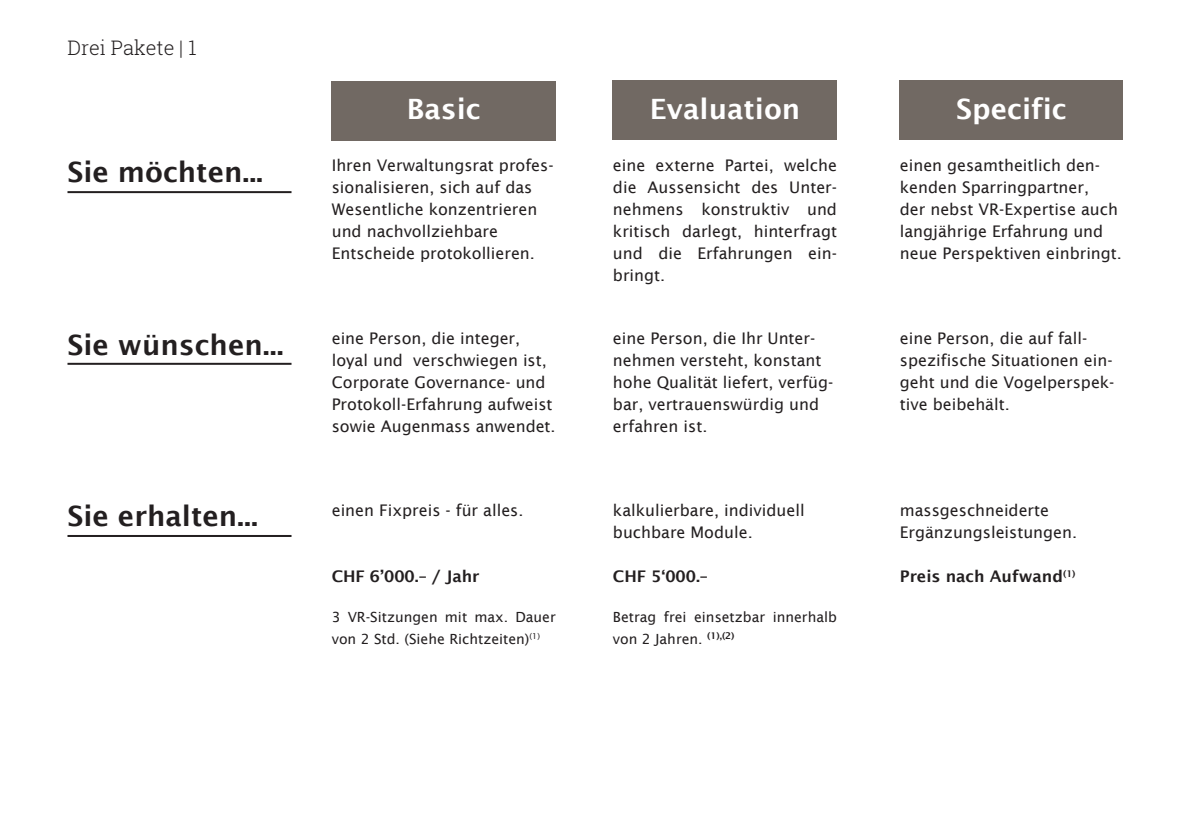
<style>
.page{position:relative;width:1191px;height:840px;background:#fff}
.page>*{position:absolute;margin:0;border:0;box-sizing:border-box;transform-origin:0 0}
.t1{font:600 28px "Lucida Sans";color:#231f20}
.t2{font:600 28px "Lucida Sans";color:#fff}
.t3{font:300 20px "Roboto Slab";color:#231f20}
.t4{font:16px/22px "Lucida Sans";color:#231f20}
.t5{font:600 16px "Lucida Sans";color:#231f20}
.t6{font:14px/22px "Lucida Sans";color:#231f20}
</style>
<div class="page">
<div style="left:332px;top:81px;width:224px;height:59px;background:#716963"></div>
<div style="left:613px;top:80px;width:224px;height:60px;background:#716963"></div>
<div style="left:900px;top:80px;width:223px;height:60px;background:#716963"></div>
<hr style="left:67px;top:191px;width:224px;height:2px;background:#231f20">
<hr style="left:67px;top:362px;width:224px;height:2px;background:#231f20">
<hr style="left:67px;top:534px;width:224px;height:2px;background:#231f20">
<p class="t3" style="left:67px;top:34px;width:130px">Drei Pakete | 1</p>
<h1 class="t2" style="left:407px;top:93px;width:75px">Basic</h1>
<h1 class="t2" style="left:649px;top:93px;width:152px">Evaluation</h1>
<h1 class="t2" style="left:956px;top:93px;width:112px">Specific</h1>
<h1 class="t1" style="left:67px;top:156px;width:197px">Sie möchten...</h1>
<p class="t4" style="left:332px;top:154px;width:223px">Ihren Verwaltungsrat profes&shy;sionalisieren, sich auf das<br>Wesentliche konzentrieren und nachvollziehbare<br>Entscheide protokollieren.</p>
<p class="t4" style="left:613px;top:154px;width:225px;text-align:justify">eine externe Partei, welche die Aussensicht des Unter&shy;nehmens konstruktiv und kritisch darlegt, hinterfragt und die Erfahrungen ein&shy;bringt.</p>
<p class="t4" style="left:900px;top:154px;width:223px">einen gesamtheitlich den&shy;kenden Sparringpartner,<br>der nebst VR-Expertise auch langjährige Erfahrung und neue Perspektiven einbringt.</p>
<h1 class="t1" style="left:67px;top:328px;width:218px">Sie wünschen...</h1>
<p class="t4" style="left:332px;top:327px;width:225px">eine Person, die integer, loyal und verschwiegen ist,<br>Corporate Governance- und<br>Protokoll-Erfahrung aufweist sowie Augenmass anwendet.</p>
<p class="t4" style="left:613px;top:327px;width:222px">eine Person, die Ihr Unter&shy;nehmen versteht, konstant hohe Qualität liefert, verfüg&shy;bar, vertrauenswürdig und erfahren ist.</p>
<p class="t4" style="left:900px;top:327px;width:216px">eine Person, die auf fall&shy;spezifische Situationen ein&shy;geht und die Vogelperspek&shy;tive beibehält.</p>
<h1 class="t1" style="left:67px;top:500px;width:192px">Sie erhalten...</h1>
<p class="t4" style="left:332px;top:499px;width:193px">einen Fixpreis - für alles.</p>
<p class="t5" style="left:332px;top:567px;width:149px">CHF 6’000.– / Jahr</p>
<p class="t6" style="left:332px;top:605px;width:225px">3 VR-Sitzungen mit max. Dauer von 2 Std. (Siehe Richtzeiten)<sup>(1)</sup></p>
<p class="t4" style="left:613px;top:499px;width:193px">kalkulierbare, individuell buchbare Module.</p>
<p class="t5" style="left:613px;top:567px;width:96px">CHF 5‘000.–</p>
<p class="t6" style="left:613px;top:605px;width:225px">Betrag frei einsetzbar innerhalb von 2 Jahren. <sup>(1),(2)</sup></p>
<p class="t4" style="left:900px;top:499px;width:179px">massgeschneiderte<br>Ergänzungsleistungen.</p>
<p class="t5" style="left:900px;top:567px;width:177px">Preis nach Aufwand<sup>(1)</sup></p>
</div>
